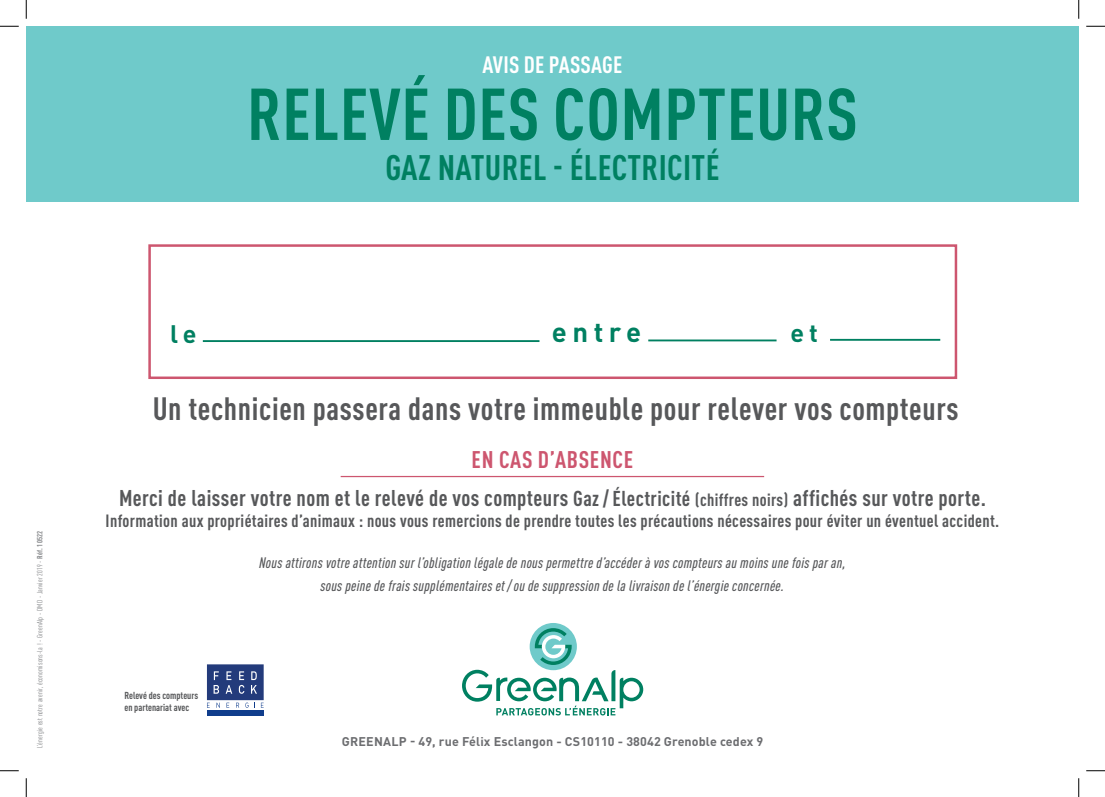
<style>
.page{position:relative;width:1105px;height:797px;background:#fff}
.page>*{position:absolute;margin:0;border:0;box-sizing:border-box;transform-origin:0 0}
.t1{font:700 condensed 72.12px "DIN Pro";letter-spacing:.01em;color:#008061}
.t2{font:700 condensed 35px "DIN Pro";letter-spacing:.01em;color:#008061}
.t3{font:700 condensed 31.88px "DIN Pro";letter-spacing:.02em;color:#57585a}
.t4{font:700 27.5px "DIN Pro";letter-spacing:.2em;color:#008061}
.t5{font:700 25px "DIN Pro";color:#008061}
.t6{font:700 condensed 23.75px "DIN Pro";letter-spacing:.03em;color:#cd566f}
.t7{font:700 condensed 23.38px "DIN Pro";letter-spacing:.01em;color:#fff}
.t8{font:700 condensed 22.5px "DIN Pro";letter-spacing:.02em;color:#57585a}
.t9{font:700 condensed 17.5px "DIN Pro";letter-spacing:.02em;color:#57585a}
.t10{font:italic 500 condensed 15px/22.8px "DIN Pro";letter-spacing:.02em;color:#57585a;text-align:center}
.t11{font:700 12.5px "DIN Pro";letter-spacing:.01em;color:#6c6d70}
.t12{font:700 condensed 10px/12px "DIN Pro";color:#57585a}
.t13{font:condensed 7.5px "DIN Pro";letter-spacing:.02em;color:#808285}
.s1{font-weight:700}
.s2{font-size:21.25px}
.s3{font-size:17.5px}
</style>
<div class="page">
<div style="left:26px;top:26px;width:1053px;height:175px;background:#6fcaca"></div>
<hr style="left:203px;top:340px;width:336px;height:2px;background:#008061">
<hr style="left:648px;top:339px;width:128px;height:2px;background:#008061">
<hr style="left:830px;top:339px;width:110px;height:2px;background:#008061">
<div style="left:148px;top:244px;width:809px;height:135px;border:2px solid #cd566f"></div>
<hr style="left:341px;top:476px;width:423px;height:1px;background:#cd566f">
<div style="left:207px;top:710px;width:57px;height:5px;background:#103d8c"></div>
<svg style="left:207px;top:664px;width:57px;height:43px;background:#56689a"></svg>
<div style="left:530px;top:623px;width:47px;height:47px;background:#6fcaca;border-radius:50%"></div>
<svg style="left:462px;top:628px;width:181px;height:87px"></svg>
<svg style="left:0;top:25px;width:19px;height:2px"></svg>
<svg style="left:1086px;top:25px;width:19px;height:2px"></svg>
<svg style="left:0;top:770px;width:19px;height:1px"></svg>
<svg style="left:1086px;top:770px;width:19px;height:1px"></svg>
<svg style="left:25px;top:0;width:2px;height:19px"></svg>
<svg style="left:25px;top:778px;width:2px;height:19px"></svg>
<svg style="left:1078px;top:0;width:1px;height:19px"></svg>
<svg style="left:1078px;top:778px;width:1px;height:19px"></svg>
<p class="t13" style="left:34px;top:748px;width:219px;rotate:-90deg">L’énergie est notre avenir, économisons-la ! - GreenAlp - DMD - Janvier 2019 - <span class="s1">Réf. 10522</span></p>
<h3 class="t7" style="left:483px;top:47px;width:141px">AVIS DE PASSAGE</h3>
<h1 class="t1" style="left:247px;top:60px;width:612px">RELEVÉ DES COMPTEURS</h1>
<h2 class="t2" style="left:385px;top:141px;width:336px">GAZ NATUREL - ÉLECTRICITÉ</h2>
<h3 class="t5" style="left:170px;top:313px;width:28px">le</h3>
<h3 class="t4" style="left:552px;top:309px;width:91px">entre</h3>
<h3 class="t5" style="left:791px;top:312px;width:29px">et</h3>
<h3 class="t3" style="left:153px;top:384px;width:807px">Un technicien passera dans votre immeuble pour relever vos compteurs</h3>
<h3 class="t6" style="left:472px;top:441px;width:163px">EN CAS D’ABSENCE</h3>
<h3 class="t8" style="left:119px;top:481px;width:868px">Merci de laisser votre nom et le relevé de vos compteurs <span class="s2">Gaz /Électricité</span> <span class="s3">(chiffres noirs)</span> affichés sur votre porte.</h3>
<p class="t9" style="left:106px;top:508px;width:895px">Information aux propriétaires d’animaux : nous vous remercions de prendre toutes les précautions nécessaires pour éviter un éventuel accident.</p>
<p class="t12" style="left:124px;top:689px;width:75px">Relevé des compteurs en partenariat avec</p>
<p class="t10" style="left:259px;top:550px;width:588px">Nous attirons votre attention sur l’obligation légale de nous permettre d’accéder à vos compteurs au moins une fois par an, sous peine de frais supplémentaires et /ou de suppression de la livraison de l’énergie concernée.</p>
<p class="t11" style="left:342px;top:731px;width:423px">GREENALP - 49, rue Félix Esclangon - CS10110 - 38042 Grenoble cedex 9</p>
</div>
